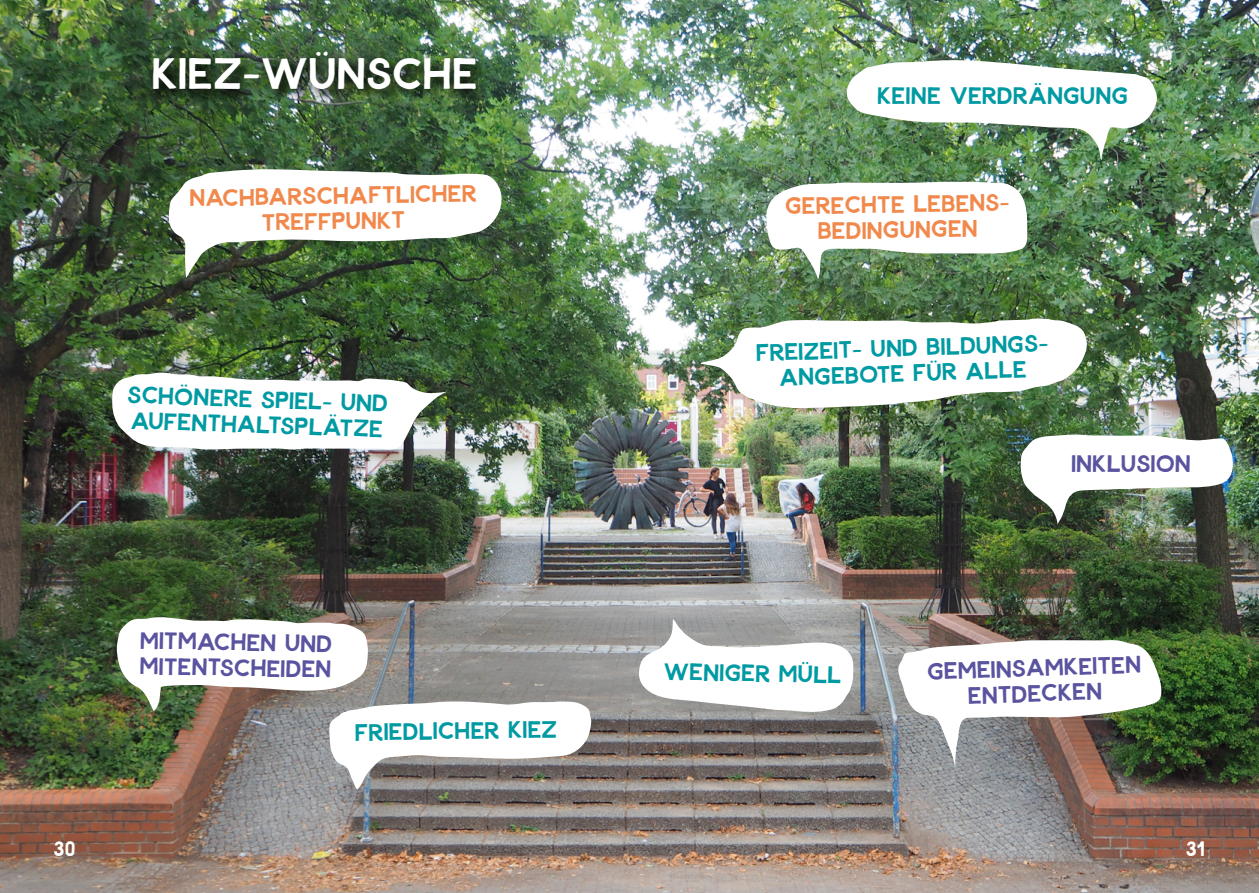
<style>
.page{position:relative;width:1259px;height:893px;background:#fff}
.page>*{position:absolute;margin:0;border:0;box-sizing:border-box;transform-origin:0 0}
.t1{font:44.25px "Bloomsbury Sans";color:#fff}
.t2{font:24px/25.5px "Bloomsbury Sans";color:#009aa3;text-align:center}
.t3{font:24px/25.5px "Bloomsbury Sans";color:#5a54a0}
.t4{font:24px/25.5px "Bloomsbury Sans";color:#f1894c;text-align:center}
.t5{font:21px "Bloomsbury Sans";color:#fff}
</style>
<div class="page">
<img style="left:0;top:0;width:1259px;height:893px">
<div style="left:150px;top:50px;width:341px;height:55px;background:#000;opacity:.75"></div>
<div style="left:140px;top:39px;width:349px;height:63px;background:#000;opacity:.5"></div>
<img style="left:116px;top:615px;width:475px;height:175px">
<svg style="left:638px;top:619px;width:215px;height:93px"></svg>
<img style="left:895px;top:639px;width:267px;height:129px">
<img style="left:1020px;top:434px;width:214px;height:91px">
<svg style="left:764px;top:182px;width:263px;height:97px"></svg>
<img style="left:845px;top:60px;width:314px;height:100px">
<svg style="left:168px;top:169px;width:337px;height:109px"></svg>
<div style="left:1035px;top:446px;width:191px;height:35px;background:#fff"></div>
<img style="left:700px;top:318px;width:387px;height:91px">
<svg style="left:112px;top:373px;width:335px;height:77px"></svg>
<h1 class="t1" style="left:151px;top:48px;width:328px">KIEZ-WÜNSCHE</h1>
<p class="t4" style="left:189px;top:187px;width:289px;rotate:-1deg">NACHBARSCHAFTLICHER<br>TREFFPUNKT</p>
<p class="t2" style="left:128px;top:383px;width:262px;text-align:left;rotate:2deg">SCHÖNERE SPIEL- UND<br>AUFENTHALTSPLÄTZE</p>
<p class="t3" style="left:140px;top:629px;width:194px;rotate:1deg">MITMACHEN UND<br>MITENTSCHEIDEN</p>
<p class="t2" style="left:354px;top:721px;width:204px;rotate:-1deg">FRIEDLICHER KIEZ</p>
<p class="t2" style="left:877px;top:85px;width:252px">KEINE VERDRÄNGUNG</p>
<p class="t4" style="left:784px;top:195px;width:228px;rotate:-1deg">GERECHTE LEBENS-<br>BEDINGUNGEN</p>
<p class="t2" style="left:755px;top:342px;width:296px;rotate:-2deg">FREIZEIT- UND BILDUNGS-<br>ANGEBOTE FÜR ALLE</p>
<p class="t3" style="left:1071px;top:453px;width:121px">INKLUSION</p>
<p class="t2" style="left:664px;top:660px;width:179px;rotate:1deg">WENIGER MÜLL</p>
<p class="t3" style="left:926px;top:660px;width:216px;text-align:center;rotate:-2deg">GEMEINSAMKEITEN<br>ENTDECKEN</p>
<p class="t5" style="left:54px;top:836px;width:23px">30</p>
<p class="t5" style="left:1185px;top:836px;width:21px">31</p>
</div>
